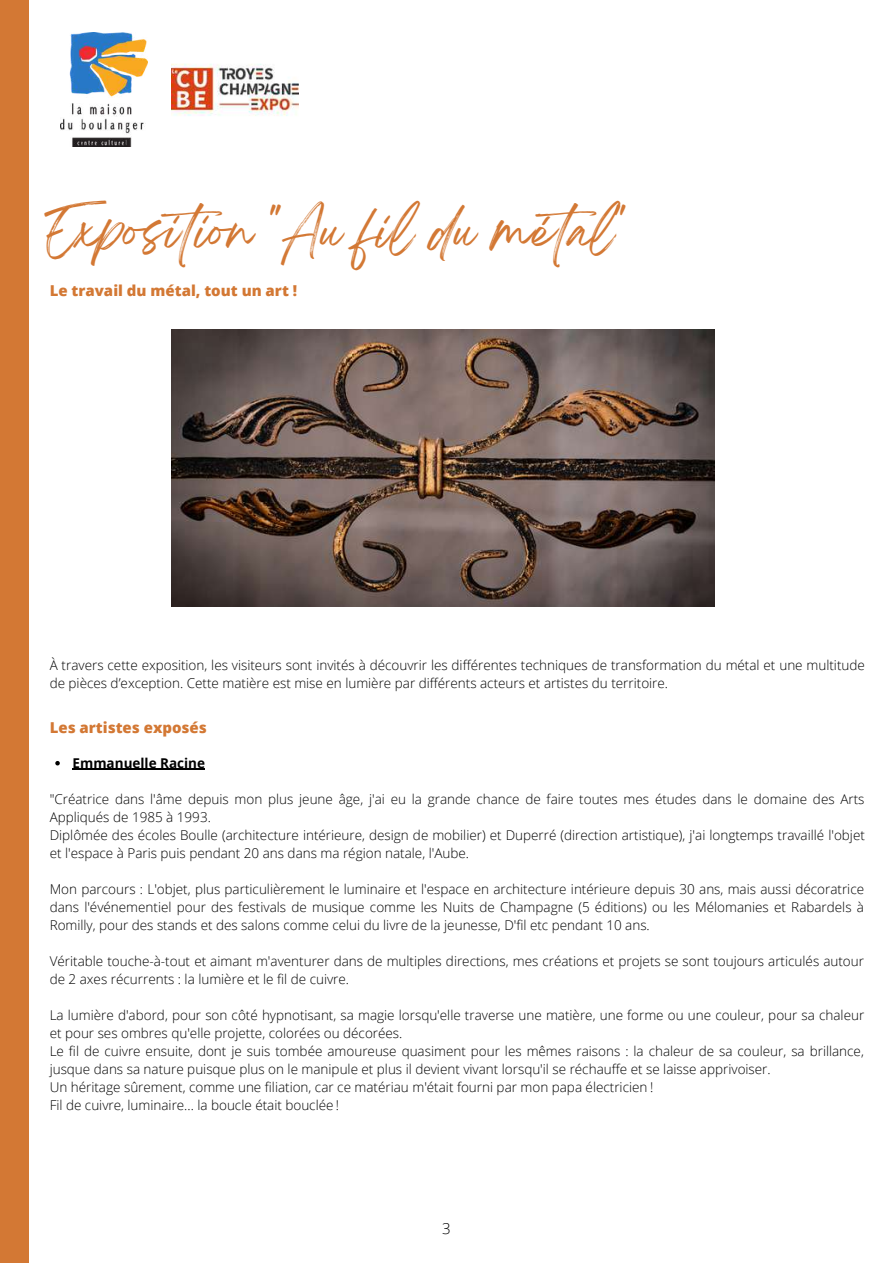
<style>
.page{position:relative;width:893px;height:1264px;background:#fff}
.page>*{position:absolute;margin:0;border:0;box-sizing:border-box;transform-origin:0 0}
.t1{font:43.5px "Breathing";color:#d37834}
.t2{font:800 15px "Open Sans";color:#d37834}
.t3{font:300 15px "Open Sans";color:#000}
.t4{font:300 13.5px/18px "Open Sans";color:#000}
.t5{font:700 13.5px "Open Sans";color:#000}
</style>
<div class="page">
<img style="left:60px;top:32px;width:87px;height:115px">
<img style="left:171px;top:63px;width:127px;height:53px">
<div style="left:0;top:0;width:29px;height:1262px;background:#d37834"></div>
<img style="left:171px;top:329px;width:543px;height:277px">
<svg style="left:55px;top:761px;width:5px;height:4px"></svg>
<hr style="left:73px;top:768px;width:132px;height:2px;background:#000">
<h1 class="t1" style="left:44px;top:217px;width:584px">Exposition "Au fil du métal"</h1>
<p class="t2" style="left:50px;top:280px;width:249px">Le travail du métal, tout un art !</p>
<p class="t4" style="left:50px;top:655px;width:816px">À travers cette exposition, les visiteurs sont invités à découvrir les différentes techniques de transformation du métal et une multitude de pièces d’exception. Cette matière est mise en lumière par différents acteurs et artistes du territoire.</p>
<p class="t2" style="left:50px;top:717px;width:159px">Les artistes exposés</p>
<p class="t5" style="left:73px;top:753px;width:134px">Emmanuelle Racine</p>
<p class="t4" style="left:50px;top:789px;width:816px">"Créatrice dans l'âme depuis mon plus jeune âge, j'ai eu la grande chance de faire toutes mes études dans le domaine des Arts Appliqués de 1985 à 1993.<br>Diplômée des écoles Boulle (architecture intérieure, design de mobilier) et Duperré (direction artistique), j'ai longtemps travaillé l'objet et l'espace à Paris puis pendant 20 ans dans ma région natale, l'Aube.</p>
<p class="t4" style="left:50px;top:879px;width:815px;text-align:justify">Mon parcours : L'objet, plus particulièrement le luminaire et l'espace en architecture intérieure depuis 30 ans, mais aussi décoratrice dans l'événementiel pour des festivals de musique comme les Nuits de Champagne (5 éditions) ou les Mélomanies et Rabardels à Romilly, pour des stands et des salons comme celui du livre de la jeunesse, D'fil etc pendant 10 ans.</p>
<p class="t4" style="left:50px;top:951px;width:815px">Véritable touche-à-tout et aimant m'aventurer dans de multiples directions, mes créations et projets se sont toujours articulés autour de 2 axes récurrents : la lumière et le fil de cuivre.</p>
<p class="t4" style="left:50px;top:1005px;width:816px">La lumière d'abord, pour son côté hypnotisant, sa magie lorsqu'elle traverse une matière, une forme ou une couleur, pour sa chaleur et pour ses ombres qu'elle projette, colorées ou décorées.<br>Le fil de cuivre ensuite, dont je suis tombée amoureuse quasiment pour les mêmes raisons : la chaleur de sa couleur, sa brillance, jusque dans sa nature puisque plus on le manipule et plus il devient vivant lorsqu'il se réchauffe et se laisse apprivoiser.<br>Un héritage sûrement, comme une filiation, car ce matériau m'était fourni par mon papa électricien !<br>Fil de cuivre, luminaire... la boucle était bouclée !</p>
<p class="t3" style="left:442px;top:1217px;width:10px">3</p>
</div>
